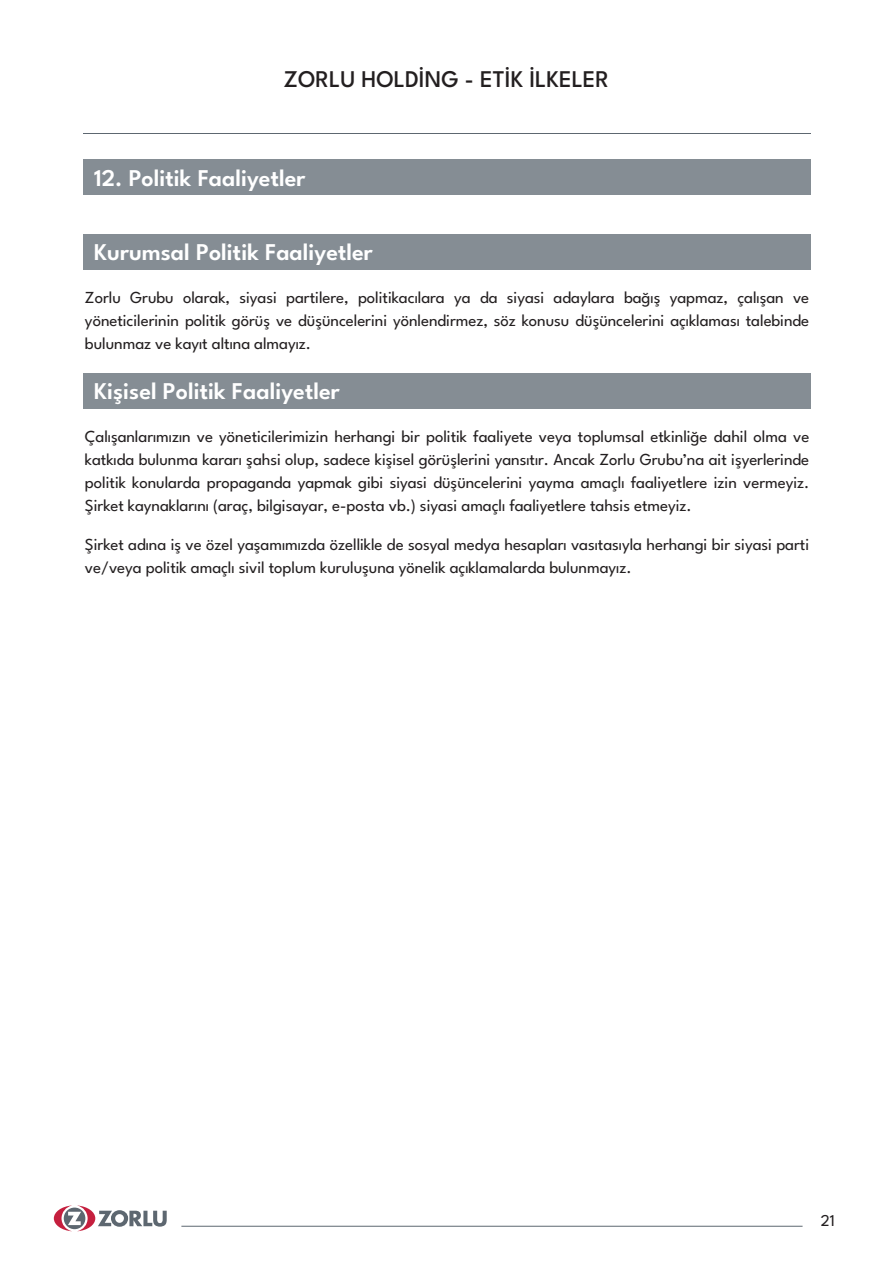
<style>
.page{position:relative;width:893px;height:1263px;background:#fff}
.page>*{position:absolute;margin:0;border:0;box-sizing:border-box;transform-origin:0 0}
.t1{font:600 24px "League Spartan";color:#fff}
.t2{font:500 24px "League Spartan";color:#231f20}
.t3{font:16.8px/23.2px "League Spartan";letter-spacing:-.005em;color:#231f20;text-align:justify}
.t4{font:16.5px "League Spartan";color:#231f20}
</style>
<div class="page">
<hr style="left:83px;top:133px;width:727px;height:1px;background:#5d6770">
<svg style="left:54px;top:1205px;width:113px;height:26px"></svg>
<hr style="left:181px;top:1226px;width:622px;height:1px;background:#5d6770">
<div style="left:83px;top:160px;width:727px;height:35px;background:#858d94"></div>
<div style="left:83px;top:234px;width:727px;height:36px;background:#858d94"></div>
<div style="left:83px;top:373px;width:727px;height:36px;background:#858d94"></div>
<h1 class="t2" style="left:284px;top:61px;width:327px">ZORLU HOLDİNG - ETİK İLKELER</h1>
<h1 class="t1" style="left:94px;top:160px;width:213px">12. Politik Faaliyetler</h1>
<h1 class="t1" style="left:94px;top:235px;width:280px">Kurumsal Politik Faaliyetler</h1>
<p class="t3" style="left:85px;top:284px;width:726px">Zorlu Grubu olarak, siyasi partilere, politikacılara ya da siyasi adaylara bağış yapmaz, çalışan ve yöneticilerinin politik görüş ve düşüncelerini yönlendirmez, söz konusu düşüncelerini açıklaması talebinde bulunmaz ve kayıt altına almayız.</p>
<h1 class="t1" style="left:94px;top:374px;width:247px">Kişisel Politik Faaliyetler</h1>
<p class="t3" style="left:85px;top:423px;width:726px">Çalışanlarımızın ve yöneticilerimizin herhangi bir politik faaliyete veya toplumsal etkinliğe dahil olma ve katkıda bulunma kararı şahsi olup, sadece kişisel görüşlerini yansıtır. Ancak Zorlu Grubu’na ait işyerlerinde politik konularda propaganda yapmak gibi siyasi düşüncelerini yayma amaçlı faaliyetlere izin vermeyiz.<br>Şirket kaynaklarını (araç, bilgisayar, e-posta vb.) siyasi amaçlı faaliyetlere tahsis etmeyiz.</p>
<p class="t3" style="left:85px;top:531px;width:726px">Şirket adına iş ve özel yaşamımızda özellikle de sosyal medya hesapları vasıtasıyla herhangi bir siyasi parti ve/veya politik amaçlı sivil toplum kuruluşuna yönelik açıklamalarda bulunmayız.</p>
<p class="t4" style="left:821px;top:1209px;width:16px">21</p>
</div>
